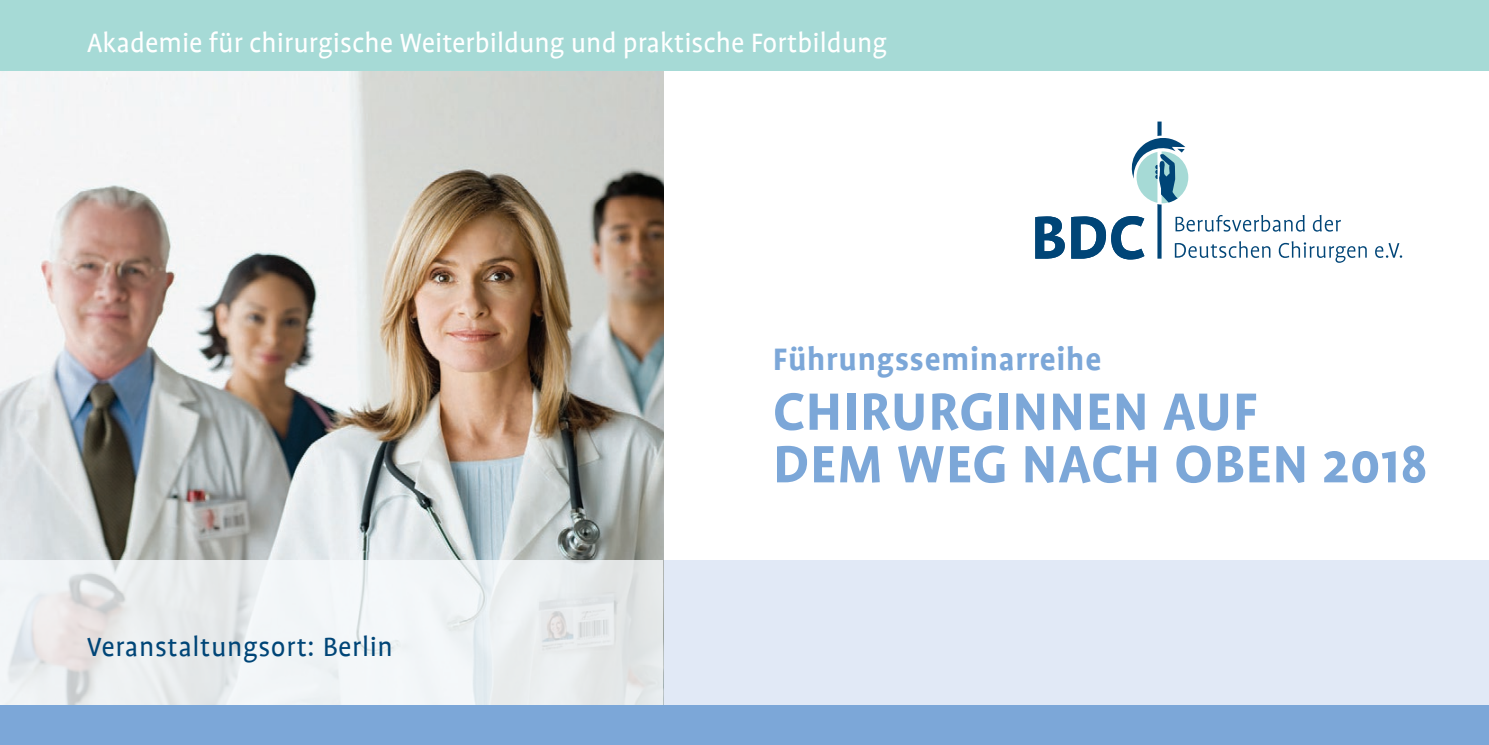
<style>
.page{position:relative;width:1489px;height:745px;background:#fff}
.page>*{position:absolute;margin:0;border:0;box-sizing:border-box;transform-origin:0 0}
.t1{font:700 60px/52.5px "Profile";letter-spacing:.01em;color:#7ca7d8}
.t2{font:700 35px "Profile";letter-spacing:.02em;color:#7ca7d8}
.t3{font:30px "Profile";color:#fff}
.t4{font:30px "Profile";letter-spacing:.02em;color:#004577}
</style>
<div class="page">
<div style="left:650px;top:560px;width:838px;height:184px;background:#e1e9f6"></div>
<svg style="left:1035px;top:216px;width:29px;height:42px"></svg>
<svg style="left:1071px;top:216px;width:34px;height:42px"></svg>
<svg style="left:1375px;top:243px;width:26px;height:15px"></svg>
<svg style="left:1111px;top:121px;width:255px;height:142px"></svg>
<img style="left:0;top:71px;width:663px;height:489px">
<div style="left:0;top:0;width:1488px;height:71px;background:#a6dad6"></div>
<svg style="left:0;top:560px;width:663px;height:145px;fill:#edf0f1"></svg>
<div style="left:0;top:705px;width:1488px;height:39px;background:#7ca7d8"></div>
<p class="t3" style="left:87px;top:27px;width:802px">Akademie für chirurgische Weiterbildung und praktische Fortbildung</p>
<p class="t4" style="left:87px;top:631px;width:308px">Veranstaltungsort: Berlin</p>
<p class="t2" style="left:772px;top:340px;width:330px">Führungsseminarreihe</p>
<h1 class="t1" style="left:772px;top:384px;width:656px">CHIRURGINNEN AUF<br>DEM WEG NACH OBEN 2018</h1>
</div>
